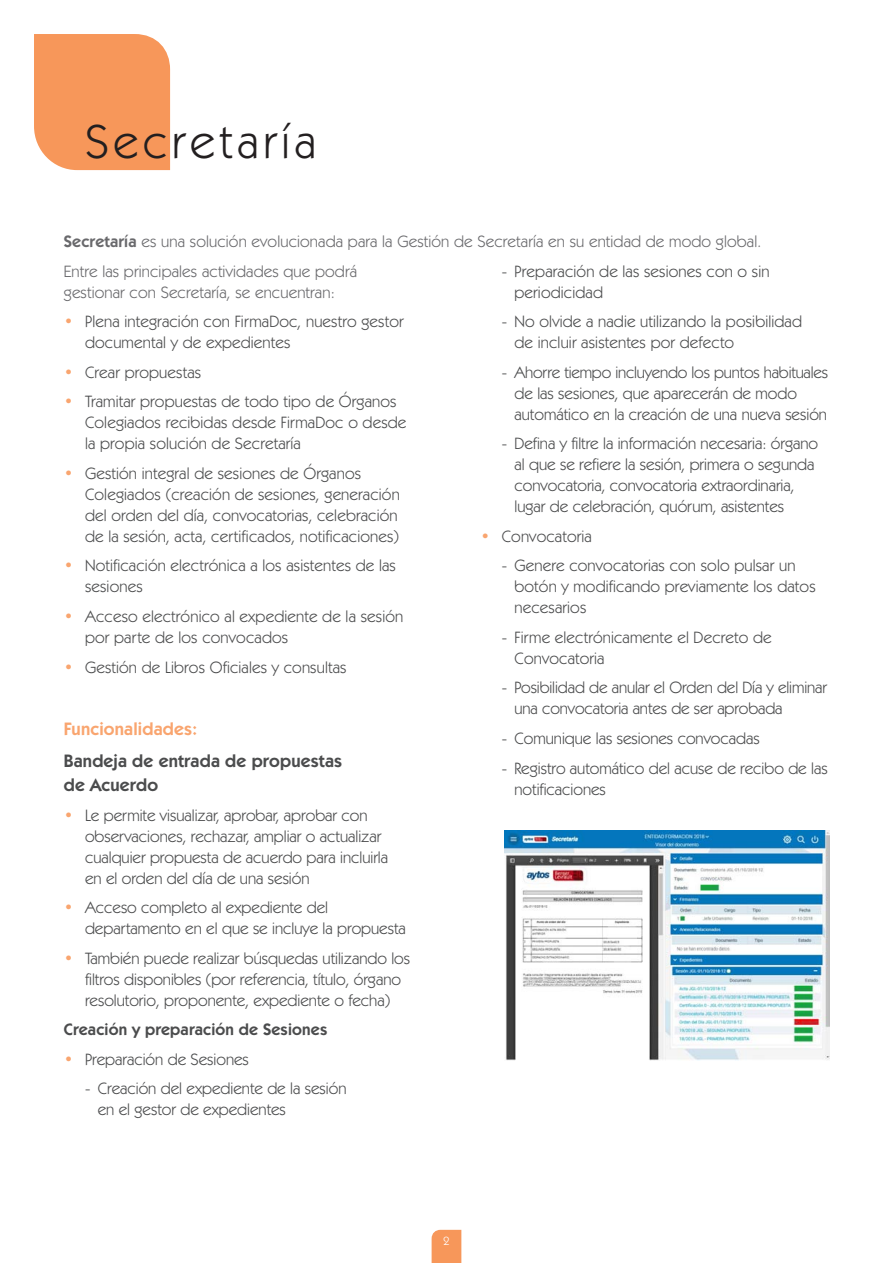
<style>
.page{position:relative;width:893px;height:1263px;background:#fff}
.page>*{position:absolute;margin:0;border:0;box-sizing:border-box;transform-origin:0 0}
.Tit_1{font:48px "Kabel IT Cby BT";letter-spacing:.1em;color:#231f20}
.Tit_3{font:600 18px/24px "Kabel IT Cby BT";letter-spacing:.01em;color:#4b4c4d}
.Tit_3-2{font:600 18px "Kabel IT Cby BT";letter-spacing:.01em;color:#f9a56f}
.Bol_1{font:16.5px/21px "Kabel IT Cby BT";letter-spacing:.01em;color:#4b4c4d}
.Bol_2{font:16.5px/21px "Kabel IT Cby BT";color:#4b4c4d}
.TXT_Destacado{font:16.5px/21px "Kabel IT Cby BT";letter-spacing:.01em;color:#69696c}
.Tit_3-3{font:600 16.5px "Kabel IT Cby BT";letter-spacing:.01em;color:#4b4c4d}
.Numeración{font:12px "Kabel IT Cby BT";color:#fff}
.s1{font-weight:600}
.s2{color:#f9a56f}
</style>
<div class="page">
<svg style="left:432px;top:1230px;width:29px;height:33px"></svg>
<div style="left:34px;top:34px;width:136px;height:136px;background:#f7975a"></div>
<img style="left:505px;top:831px;width:324px;height:229px">
<p class="Tit_1" style="left:85px;top:111px;width:232px">Secretaría</p>
<p class="TXT_Destacado" style="left:64px;top:231px;width:699px"><span class="s1">Secretaría</span> es una solución evolucionada para la Gestión de Secretaría en su entidad de modo global.</p>
<p class="TXT_Destacado" style="left:64px;top:260px;width:295px">Entre las principales actividades que podrá gestionar con Secretaría, se encuentran:</p>
<p class="Bol_1" style="left:85px;top:311px;width:320px;text-indent:-21px"><span class="s2">•</span> Plena integración con FirmaDoc, nuestro gestor documental y de expedientes</p>
<p class="Bol_1" style="left:64px;top:361px;width:139px"><span class="s2">•</span> Crear propuestas</p>
<p class="Bol_1" style="left:85px;top:391px;width:323px;text-indent:-21px"><span class="s2">•</span> Tramitar propuestas de todo tipo de Órganos<br>Colegiados recibidas desde FirmaDoc o desde la propia solución de Secretaría</p>
<p class="Bol_1" style="left:85px;top:462px;width:316px;text-indent:-21px"><span class="s2">•</span> Gestión integral de sesiones de Órganos Colegiados (creación de sesiones, generación del orden del día, convocatorias, celebración de la sesión, acta, certificados, notificaciones)</p>
<p class="Bol_1" style="left:85px;top:555px;width:312px;text-indent:-21px"><span class="s2">•</span> Notificación electrónica a los asistentes de las sesiones</p>
<p class="Bol_1" style="left:85px;top:605px;width:320px;text-indent:-21px"><span class="s2">•</span> Acceso electrónico al expediente de la sesión por parte de los convocados</p>
<p class="Bol_1" style="left:64px;top:656px;width:284px"><span class="s2">•</span> Gestión de Libros Oficiales y consultas</p>
<p class="Tit_3-2" style="left:64px;top:717px;width:135px">Funcionalidades:</p>
<p class="Tit_3" style="left:64px;top:748px;width:280px">Bandeja de entrada de propuestas de Acuerdo</p>
<p class="Bol_1" style="left:85px;top:804px;width:305px;text-indent:-21px"><span class="s2">•</span> Le permite visualizar, aprobar, aprobar con observaciones, rechazar, ampliar o actualizar cualquier propuesta de acuerdo para incluirla en el orden del día de una sesión</p>
<p class="Bol_1" style="left:85px;top:896px;width:322px;text-indent:-21px"><span class="s2">•</span> Acceso completo al expediente del departamento en el que se incluye la propuesta</p>
<p class="Bol_1" style="left:85px;top:947px;width:327px;text-indent:-21px"><span class="s2">•</span> También puede realizar búsquedas utilizando los filtros disponibles (por referencia, título, órgano resolutorio, proponente, expediente o fecha)</p>
<p class="Tit_3-3" style="left:64px;top:1019px;width:265px">Creación y preparación de Sesiones</p>
<p class="Bol_1" style="left:64px;top:1048px;width:187px"><span class="s2">•</span> Preparación de Sesiones</p>
<p class="Bol_2" style="left:98px;top:1077px;width:250px;text-indent:-13px">- Creación del expediente de la sesión en el gestor de expedientes</p>
<p class="Bol_2" style="left:514px;top:260px;width:257px;text-indent:-13px">- Preparación de las sesiones con o sin periodicidad</p>
<p class="Bol_2" style="left:514px;top:311px;width:289px;text-indent:-13px">- No olvide a nadie utilizando la posibilidad de incluir asistentes por defecto</p>
<p class="Bol_2" style="left:514px;top:361px;width:315px;text-indent:-13px">- Ahorre tiempo incluyendo los puntos habituales de las sesiones, que aparecerán de modo automático en la creación de una nueva sesión</p>
<p class="Bol_2" style="left:514px;top:433px;width:305px;text-indent:-13px">- Defina y filtre la información necesaria: órgano al que se refiere la sesión, primera o segunda convocatoria, convocatoria extraordinaria, lugar de celebración, quórum, asistentes</p>
<p class="Bol_1" style="left:480px;top:525px;width:113px"><span class="s2">•</span> Convocatoria</p>
<p class="Bol_2" style="left:514px;top:555px;width:303px;text-indent:-13px">- Genere convocatorias con solo pulsar un botón y modificando previamente los datos necesarios</p>
<p class="Bol_2" style="left:514px;top:626px;width:259px;text-indent:-13px">- Firme electrónicamente el Decreto de<br>Convocatoria</p>
<p class="Bol_2" style="left:514px;top:677px;width:314px;text-indent:-13px">- Posibilidad de anular el Orden del Día y eliminar una convocatoria antes de ser aprobada</p>
<p class="Bol_2" style="left:502px;top:727px;width:259px">- Comunique las sesiones convocadas</p>
<p class="Bol_2" style="left:514px;top:757px;width:315px;text-indent:-13px">- Registro automático del acuse de recibo de las notificaciones</p>
<p class="Numeración" style="left:443px;top:1233px;width:8px">2</p>
</div>
